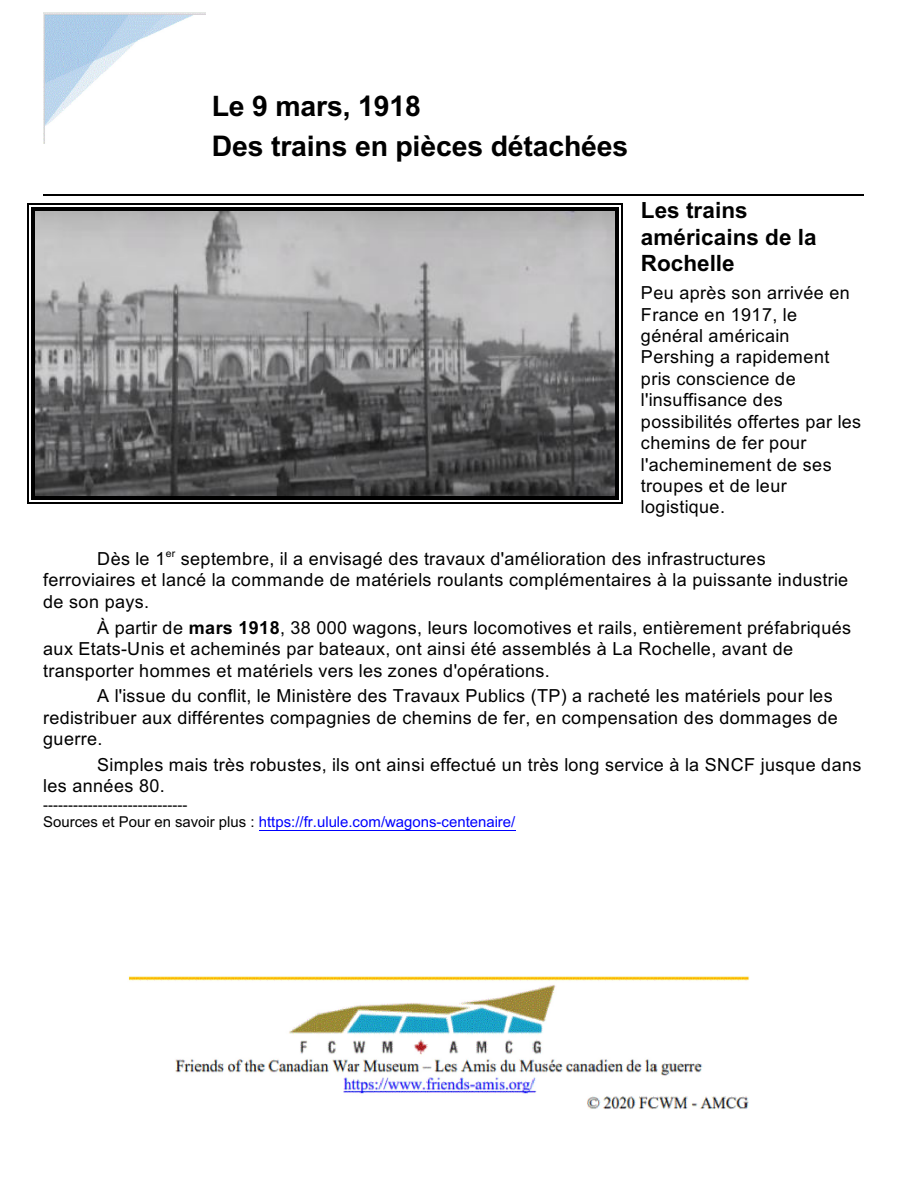
<style>
.page{position:relative;width:918px;height:1188px;background:#fff}
.page>*{position:absolute;margin:0;border:0;box-sizing:border-box;transform-origin:0 0}
.t1{font:700 28.5px/39.6px "Arial";letter-spacing:-.005em;color:#000}
.t2{font:700 22.5px/26.7px "Arial";color:#000}
.t3{font:18px/21.5px "Arial";letter-spacing:.025em;color:#000}
.t4{font:15px/17.1px "Arial";color:#000}
.s1{font-weight:700}
.s2{color:#00f}
</style>
<div class="page">
<img style="left:43px;top:13px;width:162px;height:130px">
<img style="left:35px;top:211px;width:580px;height:285px">
<hr style="left:31px;top:207px;width:4px;height:292px;background:#000">
<hr style="left:615px;top:207px;width:3px;height:292px;background:#000">
<hr style="left:31px;top:207px;width:587px;height:4px;background:#000">
<hr style="left:31px;top:496px;width:587px;height:3px;background:#000">
<hr style="left:27px;top:203px;width:1px;height:301px;background:#000">
<hr style="left:621px;top:203px;width:2px;height:301px;background:#000">
<hr style="left:27px;top:203px;width:596px;height:2px;background:#000">
<hr style="left:27px;top:502px;width:596px;height:2px;background:#000">
<hr style="left:259px;top:830px;width:257px;height:1px;background:#00f">
<hr style="left:43px;top:194px;width:821px;height:2px;background:#000">
<img style="left:128px;top:976px;width:622px;height:133px">
<h1 class="t1" style="left:212px;top:89px;width:418px">Le 9 mars, 1918<br>Des trains en pièces détachées</h1>
<p class="t2" style="left:641px;top:199px;width:177px">Les trains américains de la<br>Rochelle</p>
<p class="t3" style="left:641px;top:284px;width:222px">Peu après son arrivée en<br>France en 1917, le général américain<br>Pershing a rapidement pris conscience de l'insuffisance des possibilités offertes par les chemins de fer pour l'acheminement de ses troupes et de leur logistique.</p>
<p class="t3" style="left:43px;top:549px;width:807px;text-indent:54px">Dès le 1<sup>er</sup> septembre, il a envisagé des travaux d'amélioration des infrastructures ferroviaires et lancé la commande de matériels roulants complémentaires à la puissante industrie de son pays.</p>
<p class="t3" style="left:43px;top:618px;width:810px;text-indent:54px">À partir de <span class="s1">mars 1918</span>, 38 000 wagons, leurs locomotives et rails, entièrement préfabriqués aux Etats-Unis et acheminés par bateaux, ont ainsi été assemblés à La Rochelle, avant de transporter hommes et matériels vers les zones d'opérations.</p>
<p class="t3" style="left:43px;top:687px;width:796px;text-indent:54px">A l'issue du conflit, le Ministère des Travaux Publics (TP) a racheté les matériels pour les redistribuer aux différentes compagnies de chemins de fer, en compensation des dommages de guerre.</p>
<p class="t3" style="left:43px;top:755px;width:820px;text-indent:54px">Simples mais très robustes, ils ont ainsi effectué un très long service à la SNCF jusque dans les années 80.</p>
<p class="t4" style="left:43px;top:798px;width:474px">-----------------------------<br>Sources et Pour en savoir plus : <span class="s2">https://fr.ulule.com/wagons-centenaire/</span></p>
</div>
